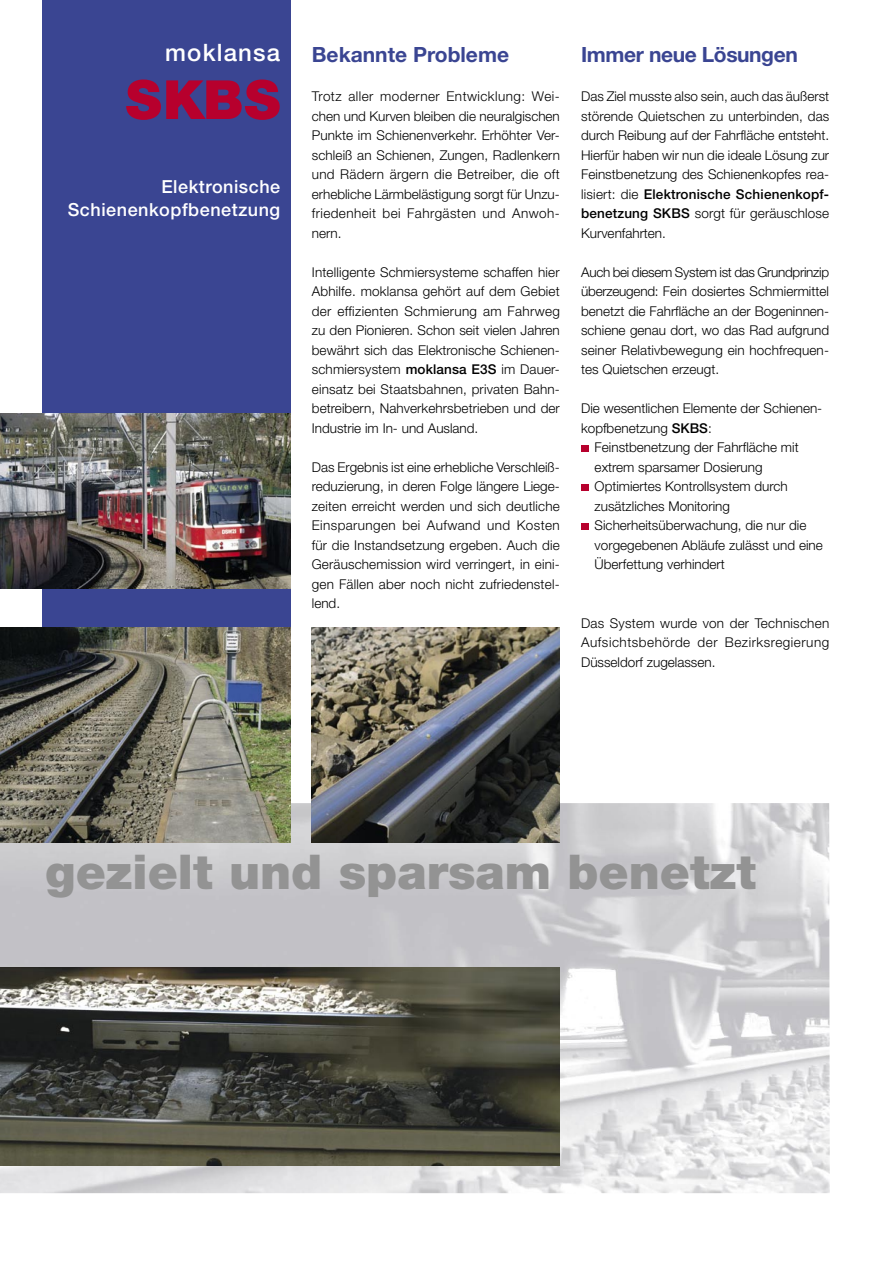
<style>
.page{position:relative;width:893px;height:1263px;background:#fff}
.page>*{position:absolute;margin:0;border:0;box-sizing:border-box;transform-origin:0 0}
.ES3{font:900 54px "Helvetica Neue";color:#b7002d}
.head-1{font:900 48px "Helvetica Neue";color:#939393}
.moklansa{font:500 24px "Helvetica Neue";letter-spacing:.05em;color:#fff}
.head-2{font:700 21px "Helvetica Neue";letter-spacing:-.02em;color:#3a4592}
.head-2-2{font:700 21px "Helvetica Neue";color:#3a4592}
.prodname{font:500 18px/22.5px "Helvetica Neue";letter-spacing:.03em;color:#fff;text-align:right}
.body{font:300 13.5px/19.5px "Helvetica Neue";letter-spacing:.01em;color:#000;text-align:justify}
.body-tab{font:300 13.5px/19.5px "Helvetica Neue";color:#000}
.s1{font-weight:500}
</style>
<div class="page">
<img style="left:0;top:803px;width:829px;height:390px">
<div style="left:43px;top:0;width:248px;height:842px;background:#3a4592"></div>
<div style="left:581px;top:445px;width:7px;height:7px;background:#b7002d"></div>
<div style="left:581px;top:484px;width:7px;height:7px;background:#b7002d"></div>
<div style="left:581px;top:523px;width:7px;height:7px;background:#b7002d"></div>
<img style="left:0;top:967px;width:560px;height:198px">
<img style="left:312px;top:628px;width:248px;height:214px">
<img style="left:0;top:413px;width:291px;height:176px">
<img style="left:0;top:628px;width:291px;height:214px">
<p class="moklansa" style="left:165px;top:38px;width:117px">moklansa</p>
<p class="ES3" style="left:126px;top:68px;width:156px">SKBS</p>
<p class="prodname" style="left:68px;top:175px;width:214px">Elektronische<br>Schienenkopfbenetzung</p>
<p class="head-2-2" style="left:312px;top:42px;width:199px">Bekannte Probleme</p>
<p class="body" style="left:312px;top:86px;width:250px">Trotz aller moderner Entwicklung: Wei&shy;chen und Kurven bleiben die neuralgischen Punkte im Schienenverkehr. Erhöhter Ver&shy;schleiß an Schienen, Zungen, Radlenkern und Rädern ärgern die Betreiber, die oft erhebliche Lärmbelästigung sorgt für Unzu&shy;friedenheit bei Fahrgästen und Anwoh&shy;nern.</p>
<p class="body" style="left:312px;top:262px;width:250px">Intelligente Schmiersysteme schaffen hier Abhilfe. moklansa gehört auf dem Gebiet der effizienten Schmierung am Fahrweg zu den Pionieren. Schon seit vielen Jahren bewährt sich das Elektronische Schienen&shy;schmiersystem <span class="s1">moklansa E3S</span> im Dauer&shy;einsatz bei Staatsbahnen, privaten Bahn&shy;betreibern, Nahverkehrsbetrieben und der Industrie im In- und Ausland.</p>
<p class="body" style="left:312px;top:457px;width:250px">Das Ergebnis ist eine erhebliche Verschleiß&shy;reduzierung, in deren Folge längere Liege&shy;zeiten erreicht werden und sich deutliche Einsparungen bei Aufwand und Kosten für die Instandsetzung ergeben. Auch die Geräuschemission wird verringert, in eini&shy;gen Fällen aber noch nicht zufriedenstel&shy;lend.</p>
<p class="head-2" style="left:581px;top:42px;width:218px">Immer neue Lösungen</p>
<p class="body" style="left:581px;top:86px;width:250px">Das Ziel musste also sein, auch das äußerst störende Quietschen zu unterbinden, das durch Reibung auf der Fahrfläche entsteht.<br>Hierfür haben wir nun die ideale Lösung zur Feinstbenetzung des Schienenkopfes rea&shy;lisiert: die <span class="s1">Elektronische Schienenkopf&shy;benetzung SKBS</span> sorgt für geräuschlose Kurvenfahrten.</p>
<p class="body" style="left:581px;top:262px;width:250px">Auch bei diesem System ist das Grundprinzip überzeugend: Fein dosiertes Schmiermittel benetzt die Fahrfläche an der Bogeninnen&shy;schiene genau dort, wo das Rad aufgrund seiner Relativbewegung ein hochfrequen&shy;tes Quietschen erzeugt.</p>
<p class="body-tab" style="left:581px;top:398px;width:243px">Die wesentlichen Elemente der Schienen&shy;kopfbenetzung <span class="s1">SKBS</span>:</p>
<p class="body-tab" style="left:595px;top:437px;width:205px">Feinstbenetzung der Fahrfläche mit extrem sparsamer Dosierung</p>
<p class="body-tab" style="left:595px;top:476px;width:195px">Optimiertes Kontrollsystem durch zusätzliches Monitoring</p>
<p class="body-tab" style="left:595px;top:515px;width:230px">Sicherheitsüberwachung, die nur die vorgegebenen Abläufe zulässt und eine<br>Überfettung verhindert</p>
<p class="body" style="left:581px;top:613px;width:250px">Das System wurde von der Technischen Aufsichtsbehörde der Bezirksregierung Düsseldorf zugelassen.</p>
<p class="head-1" style="left:45px;top:843px;width:712px">gezielt und sparsam benetzt</p>
</div>
